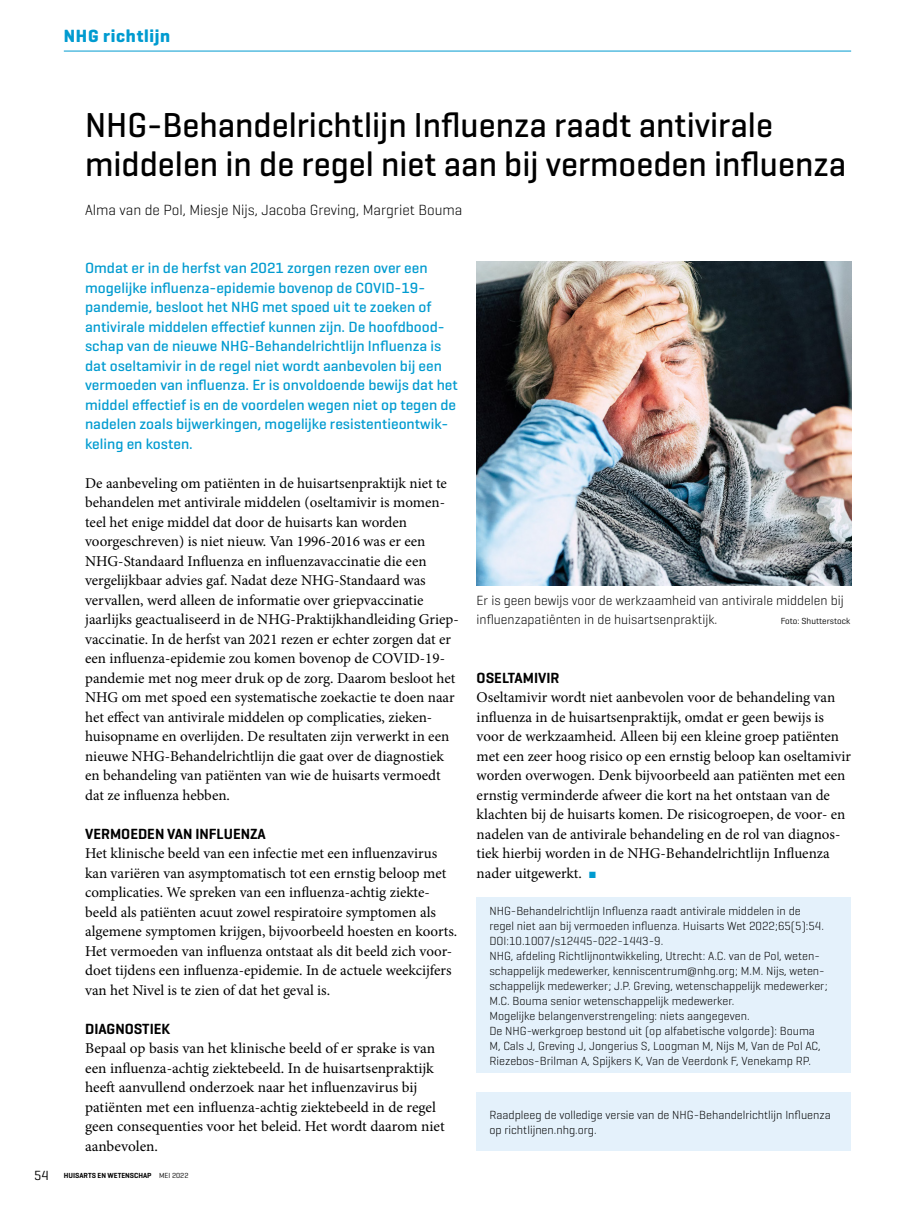
<style>
.page{position:relative;width:915px;height:1212px;background:#fff}
.page>*{position:absolute;margin:0;border:0;box-sizing:border-box;transform-origin:0 0}
.Title_artikelkop{font:35.25px/39px "Geogrotesque Medium 42";color:#000}
.t1{font:700 18px "Geogrotesque";letter-spacing:.04em;color:#009bd0}
.Para_broodtekst{font:15px/19.5px "Minion Pro Regular 13";color:#000}
.Para_intro{font:15px/19.5px "Geogrotesque Medium 42";color:#009bd0}
.Author_auteur{font:15px "Geogrotesque Light 9";color:#000}
.SectionHeading_1_tus{font:600 15px "Geogrotesque";color:#000}
.Image_Caption_figuur{font:13.5px/19.5px "Geogrotesque Light 9";color:#000}
.t2{font:13.5px "Geogrotesque";color:#000}
.Biography_auteursinf{font:12px/15px "Geogrotesque Light 9";color:#000}
.Image_Caption_figuur-2{font:9px "Geogrotesque";color:#000}
.t3{font:600 7.5px "Geogrotesque";color:#000}
.s1{font-weight:400}
.s2{color:#009bd0}
</style>
<div class="page">
<hr style="left:64px;top:51px;width:786px;height:1px;background:#009bd0">
<img style="left:476px;top:261px;width:374px;height:324px">
<div style="left:476px;top:897px;width:374px;height:176px;background:#e4f1fb"></div>
<div style="left:476px;top:1092px;width:374px;height:59px;background:#e4f1fb"></div>
<p class="t1" style="left:64px;top:25px;width:108px">NHG richtlijn</p>
<p class="Title_artikelkop" style="left:85px;top:105px;width:762px">NHG-Behandelrichtlijn Influenza raadt antivirale middelen in de regel niet aan bij vermoeden influenza</p>
<p class="Author_auteur" style="left:85px;top:200px;width:378px">Alma van de Pol, Miesje Nijs, Jacoba Greving, Margriet Bouma</p>
<p class="t2" style="left:34px;top:1166px;width:16px">54</p>
<p class="Para_intro" style="left:85px;top:258px;width:374px">Omdat er in de herfst van 2021 zorgen rezen over een mogelijke influenza-epidemie bovenop de COVID-19- pandemie, besloot het NHG met spoed uit te zoeken of antivirale middelen effectief kunnen zijn. De hoofdbood&shy;schap van de nieuwe NHG-Behandelrichtlijn Influenza is dat oseltamivir in de regel niet wordt aanbevolen bij een vermoeden van influenza. Er is onvoldoende bewijs dat het middel effectief is en de voordelen wegen niet op tegen de nadelen zoals bijwerkingen, mogelijke resistentieontwik&shy;keling en kosten.</p>
<p class="Para_broodtekst" style="left:85px;top:473px;width:375px">De aanbeveling om patiënten in de huisartsenpraktijk niet te behandelen met antivirale middelen (oseltamivir is momen&shy;teel het enige middel dat door de huisarts kan worden voorgeschreven) is niet nieuw. Van 1996-2016 was er een NHG--Standaard Influenza en influenzavaccinatie die een vergelijkbaar advies gaf. Nadat deze NHG-Standaard was vervallen, werd alleen de informatie over griepvaccinatie jaarlijks geactualiseerd in de NHG-Praktijkhandleiding Griep&shy;vaccinatie. In de herfst van 2021 rezen er echter zorgen dat er een influenza-epidemie zou komen bovenop de COVID-19-- pandemie met nog meer druk op de zorg. Daarom besloot het NHG om met spoed een systematische zoekactie te doen naar het effect van antivirale middelen op complicaties, zieken&shy;huisopname en overlijden. De resultaten zijn verwerkt in een nieuwe NHG-Behandelrichtlijn die gaat over de diagnostiek en behandeling van patiënten van wie de huisarts vermoedt dat ze influenza hebben.</p>
<p class="SectionHeading_1_tus" style="left:85px;top:824px;width:182px">VERMOEDEN VAN INFLUENZA</p>
<p class="Para_broodtekst" style="left:85px;top:844px;width:373px">Het klinische beeld van een infectie met een influenzavirus kan variëren van asymptomatisch tot een ernstig beloop met complicaties. We spreken van een influenza-achtig ziekte&shy;beeld als patiënten acuut zowel respiratoire symptomen als algemene symptomen krijgen, bijvoorbeeld hoesten en koorts.<br>Het vermoeden van influenza ontstaat als dit beeld zich voor&shy;doet tijdens een influenza-epidemie. In de actuele weekcijfers van het Nivel is te zien of dat het geval is.</p>
<p class="SectionHeading_1_tus" style="left:85px;top:1019px;width:87px">DIAGNOSTIEK</p>
<p class="Para_broodtekst" style="left:85px;top:1039px;width:361px">Bepaal op basis van het klinische beeld of er sprake is van een influenza-achtig ziektebeeld. In de huisartsenpraktijk heeft aanvullend onderzoek naar het influenzavirus bij patiënten met een influenza-achtig ziektebeeld in de regel geen consequenties voor het beleid. Het wordt daarom niet aanbevolen.</p>
<p class="t3" style="left:64px;top:1171px;width:126px">HUISARTS EN WETENSCHAP <span class="s1">mei 2022</span></p>
<p class="Image_Caption_figuur" style="left:476px;top:590px;width:368px">Er is geen bewijs voor de werkzaamheid van antivirale middelen bij influenzapatiënten in de huisartsenpraktijk.</p>
<p class="Image_Caption_figuur-2" style="left:780px;top:616px;width:71px">Foto: Shutterstock</p>
<p class="SectionHeading_1_tus" style="left:476px;top:668px;width:84px">OSELTAMIVIR</p>
<p class="Para_broodtekst" style="left:476px;top:688px;width:376px">Oseltamivir wordt niet aanbevolen voor de behandeling van influenza in de huisartsenpraktijk, omdat er geen bewijs is voor de werkzaamheid. Alleen bij een kleine groep patiënten met een zeer hoog risico op een ernstig beloop kan oseltamivir worden overwogen. Denk bijvoorbeeld aan patiënten met een ernstig verminderde afweer die kort na het ontstaan van de klachten bij de huisarts komen. De risicogroepen, de voor- en nadelen van de antivirale behandeling en de rol van diagnos&shy;tiek hierbij worden in de NHG-Behandelrichtlijn Influenza nader uitgewerkt. <span class="s2">■</span></p>
<p class="Biography_auteursinf" style="left:489px;top:903px;width:336px">NHG-Behandelrichtlijn Influenza raadt antivirale middelen in de regel niet aan bij vermoeden influenza. Huisarts Wet 2022;65(5):54.<br>DOI:10.1007/s12445-022-1443-9.</p>
<p class="Biography_auteursinf" style="left:489px;top:948px;width:339px">NHG, afdeling Richtlijnontwikkeling, Utrecht: A.C. van de Pol, weten&shy;schappelijk medewerker, kenniscentrum@nhg.org; M.M. Nijs, weten&shy;schappelijk medewerker; J.P. Greving, wetenschappelijk medewerker; M.C. Bouma senior wetenschappelijk medewerker.</p>
<p class="Biography_auteursinf" style="left:489px;top:1008px;width:261px">Mogelijke belangenverstrengeling: niets aangegeven.</p>
<p class="Biography_auteursinf" style="left:489px;top:1023px;width:333px">De NHG-werkgroep bestond uit (op alfabetische volgorde): Bouma<br>M, Cals J, Greving J, Jongerius S, Loogman M, Nijs M, Van de Pol AC,<br>Riezebos-Brilman A, Spijkers K, Van de Veerdonk F, Venekamp RP.</p>
<p class="Biography_auteursinf" style="left:489px;top:1107px;width:343px">Raadpleeg de volledige versie van de NHG-Behandelrichtlijn Influenza op richtlijnen.nhg.org.</p>
</div>
